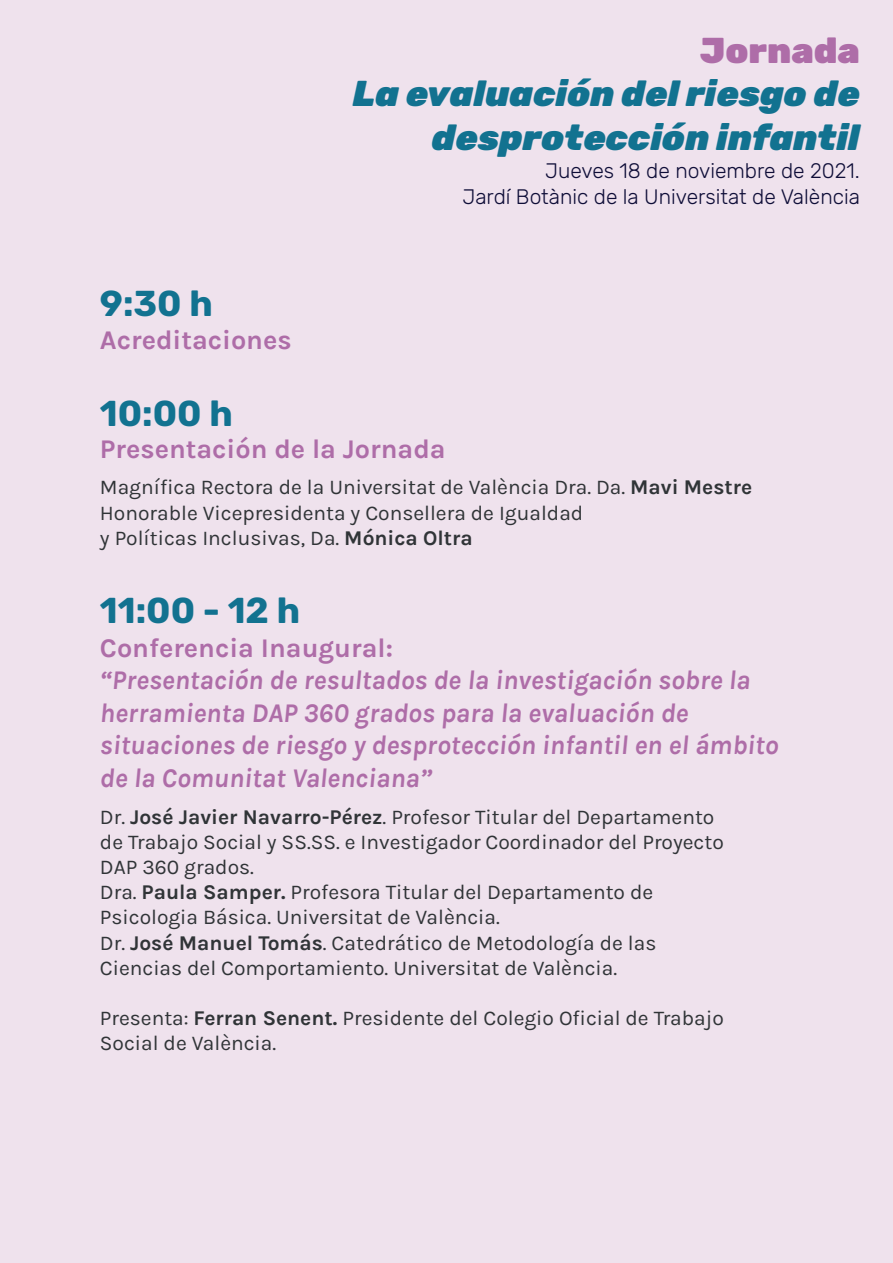
<style>
.page{position:relative;width:893px;height:1263px;background:#efe2ed}
.page>*{position:absolute;margin:0;border:0;box-sizing:border-box;transform-origin:0 0}
.t1{font:italic 900 36px/43.2px "Rubik";color:#127290;text-align:right}
.t2{font:700 36px "Rubik";color:#127290}
.t3{font:900 36px "Rubik";color:#ae6da8}
.t4{font:italic 700 27px/32.4px "Karla";color:#ae6da8}
.t5{font:700 27px "Karla";color:#ae6da8}
.t6{font:21px/25.2px "Karla";color:#303437}
.t7{font:300 21px/25.2px "Rubik";color:#0f0e38;text-align:right}
.s1{font-weight:700}
</style>
<div class="page">
<h1 class="t2" style="left:100px;top:283px;width:114px">9:30 h</h1>
<p class="t5" style="left:100px;top:323px;width:193px">Acreditaciones</p>
<h1 class="t3" style="left:700px;top:31px;width:161px">Jornada</h1>
<h1 class="t1" style="left:353px;top:73px;width:508px">La evaluación del riesgo de desprotección infantil</h1>
<p class="t7" style="left:462px;top:159px;width:399px">Jueves 18 de noviembre de 2021.<br>Jardí Botànic de la Universitat de València</p>
<h1 class="t2" style="left:100px;top:394px;width:134px">10:00 h</h1>
<p class="t5" style="left:100px;top:432px;width:347px">Presentación de la Jornada</p>
<p class="t6" style="left:100px;top:474px;width:654px">Magnífica Rectora de la Universitat de València Dra. Dª. <span class="s1">Mavi Mestre<br></span>Honorable Vicepresidenta y Consellera de Igualdad<br>y Políticas Inclusivas, Dª. <span class="s1">Mónica Oltra</span></p>
<h1 class="t2" style="left:100px;top:591px;width:202px">11:00 - 12 h</h1>
<p class="t5" style="left:100px;top:630px;width:295px">Conferencia Inaugural:</p>
<p class="t4" style="left:100px;top:663px;width:680px">“Presentación de resultados de la investigación sobre la herramienta DAP 360 grados para la evaluación de situaciones de riesgo y desprotección infantil en el ámbito de la Comunitat Valenciana”</p>
<p class="t6" style="left:100px;top:803px;width:625px">Dr. <span class="s1">José Javier Navarro-Pérez</span>. Profesor Titular del Departamento de Trabajo Social y SS.SS. e Investigador Coordinador del Proyecto DAP 360 grados.<br>Dra. <span class="s1">Paula Samper.</span> Profesora Titular del Departamento de Psicologia Básica. Universitat de València.<br>Dr. <span class="s1">José Manuel Tomás</span>. Catedrático de Metodología de las Ciencias del Comportamiento. Universitat de València.</p>
<p class="t6" style="left:100px;top:1005px;width:625px">Presenta: <span class="s1">Ferran Senent.</span> Presidente del Colegio Oficial de Trabajo<br>Social de València.</p>
</div>
